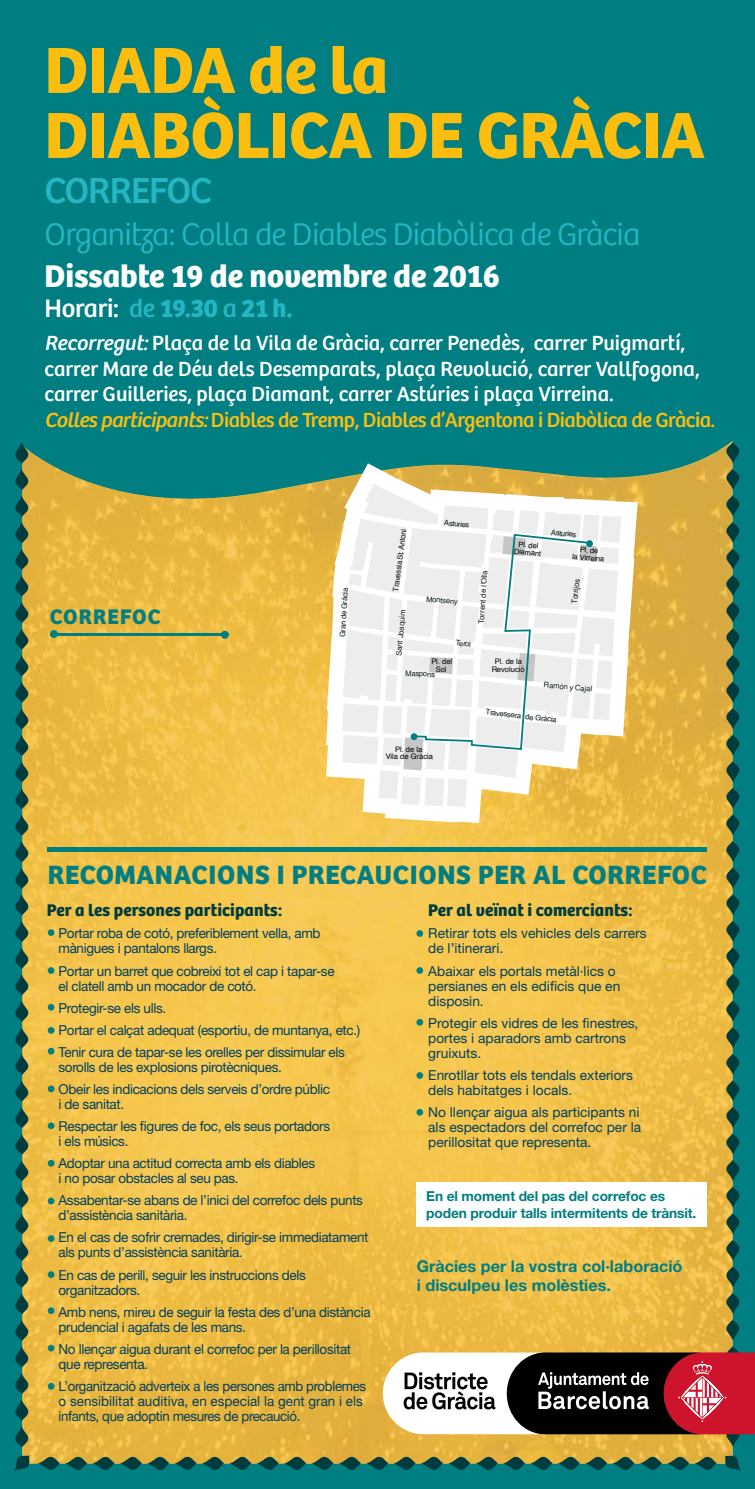
<style>
.page{position:relative;width:755px;height:1489px;background:#fff}
.page>*{position:absolute;margin:0;border:0;box-sizing:border-box;transform-origin:0 0}
.t1{font:700 67.5px/65px "Bree";letter-spacing:-.005em;color:#fcbe0e}
.t2{font:37.5px "Bree";letter-spacing:-.025em;color:#24b7c3}
.t3{font:300 32.5px "Bree";letter-spacing:-.025em;color:#24b7c3}
.t4{font:700 32.5px "Bree";color:#fff}
.t5{font:700 27.38px "Bree";letter-spacing:.025em;color:#007e82}
.t6{font:700 26.25px "Bree";color:#24b7c3}
.t7{font:700 21.88px "Bree";letter-spacing:.05em;color:#007e82}
.t8{font:21.25px/25.5px "Bree";color:#fff}
.t9{font:700 17.5px "Bree";letter-spacing:.005em;color:#003c3e}
.t10{font:700 16.25px/18.8px "Helvetica Neue LT";color:#007e82}
.t11{font:13.75px/22.1px "Helvetica Neue LT";letter-spacing:-.025em;color:#003f60}
.t12{font:13.75px/15px "Helvetica Neue LT";color:#003f60}
.t13{font:700 13.75px/16.2px "Helvetica Neue LT";letter-spacing:-.01em;color:#007e82}
.t14{font:7.62px "Helvetica";color:#091711}
.t15{font:7.62px/7.6px "Helvetica";color:#000;text-align:center}
.s1{font-weight:400;color:#fff}
.s2{font-weight:400}
.s3{font-style:italic}
.s4{font-style:italic;color:#fcbe0e}
.s5{color:#fcbe0e}
</style>
<div class="page">
<div style="left:0;top:0;width:755px;height:1488px;background:#007e82"></div>
<img style="left:23px;top:452px;width:709px;height:1010px">
<svg style="left:15px;top:442px;width:16px;height:1005px"></svg>
<svg style="left:37px;top:1454px;width:680px;height:16px"></svg>
<svg style="left:725px;top:1455px;width:15px;height:15px"></svg>
<svg style="left:14px;top:1454px;width:16px;height:17px"></svg>
<svg style="left:326px;top:463px;width:16px;height:360px;background:#e8d69e"></svg>
<svg style="left:342px;top:442px;width:413px;height:1005px;background:#d3bc73"></svg>
<div style="left:586px;top:540px;width:7px;height:7px;background:#007e82;border-radius:50%"></div>
<div style="left:410px;top:733px;width:7px;height:7px;background:#007e82;border-radius:50%"></div>
<div style="left:48px;top:847px;width:659px;height:5px;background:#007e82"></div>
<svg style="left:48px;top:929px;width:6px;height:6px"></svg>
<svg style="left:48px;top:967px;width:6px;height:6px"></svg>
<div style="left:48px;top:1003px;width:6px;height:7px;background:#007e82;border-radius:50%"></div>
<svg style="left:48px;top:1026px;width:6px;height:7px"></svg>
<div style="left:48px;top:1047px;width:6px;height:7px;background:#007e82;border-radius:50%"></div>
<div style="left:48px;top:1085px;width:6px;height:7px;background:#007e82;border-radius:50%"></div>
<div style="left:48px;top:1159px;width:6px;height:7px;background:#007e82;border-radius:50%"></div>
<div style="left:48px;top:1197px;width:6px;height:7px;background:#007e82;border-radius:50%"></div>
<svg style="left:48px;top:1235px;width:6px;height:6px"></svg>
<svg style="left:48px;top:1271px;width:6px;height:6px"></svg>
<svg style="left:48px;top:1307px;width:6px;height:6px"></svg>
<div style="left:48px;top:1344px;width:6px;height:7px;background:#007e82;border-radius:50%"></div>
<div style="left:48px;top:1382px;width:6px;height:7px;background:#007e82;border-radius:50%"></div>
<div style="left:48px;top:1122px;width:6px;height:7px;background:#007e82;border-radius:50%"></div>
<div style="left:416px;top:930px;width:7px;height:6px;background:#007e82;border-radius:50%"></div>
<div style="left:416px;top:967px;width:7px;height:6px;background:#007e82;border-radius:50%"></div>
<svg style="left:416px;top:1018px;width:7px;height:7px"></svg>
<div style="left:416px;top:1072px;width:7px;height:6px;background:#007e82;border-radius:50%"></div>
<svg style="left:416px;top:1108px;width:7px;height:7px"></svg>
<div style="left:417px;top:1182px;width:290px;height:44px;background:#fff"></div>
<hr style="left:50px;top:632px;width:179px;height:3px;background:#007e82">
<div style="left:50px;top:630px;width:8px;height:8px;background:#007e82;border-radius:50%"></div>
<svg style="left:221px;top:630px;width:8px;height:9px"></svg>
<h1 class="t1" style="left:45px;top:38px;width:661px">DIADA de la<br>DIABÒLICA DE GRÀCIA</h1>
<h2 class="t2" style="left:45px;top:169px;width:169px">CORREFOC</h2>
<h3 class="t3" style="left:45px;top:216px;width:597px">Organitza: Colla de Diables Diabòlica de Gràcia</h3>
<h3 class="t4" style="left:45px;top:256px;width:457px">Dissabte 19 de novembre de 2016</h3>
<h3 class="t6" style="left:45px;top:292px;width:249px"><span class="s1">Horari:</span> <span class="s2">de</span> 19.30 <span class="s2">a</span> 21 h.</h3>
<p class="t8" style="left:45px;top:331px;width:672px"><span class="s3">Recorregut:</span> Plaça de la Vila de Gràcia, carrer Penedès, carrer Puigmartí, carrer Mare de Déu dels Desemparats, plaça Revolució, carrer Vallfogona, carrer Guilleries, plaça Diamant, carrer Astúries i plaça Virreina.<br><span class="s4">Colles participants:</span> <span class="s5">Diables de Tremp, Diables d’Argentona i Diabòlica de Gràcia.</span></p>
<h3 class="t7" style="left:50px;top:603px;width:112px">CORREFOC</h3>
<p class="t14" style="left:336px;top:636px;width:51px;rotate:-86deg">Gran de Gràcia</p>
<p class="t14" style="left:390px;top:590px;width:64px;rotate:-83deg">Travessia St. Antoni</p>
<p class="t14" style="left:393px;top:655px;width:48px;rotate:-85deg">Sant Joaquim</p>
<p class="t14" style="left:445px;top:517px;width:27px;rotate:5deg">Asturies</p>
<p class="t14" style="left:427px;top:593px;width:33px;rotate:5deg">Montseny</p>
<p class="t14" style="left:475px;top:623px;width:54px;rotate:-86deg">edt ner r oT ʼ Ol l al</p>
<p class="t14" style="left:456px;top:636px;width:17px;rotate:6deg">Terol</p>
<p class="t14" style="left:552px;top:526px;width:27px;rotate:5deg">Asturies</p>
<p class="t15" style="left:515px;top:540px;width:29px;rotate:5deg">Pl. del<br>Diamant</p>
<p class="t15" style="left:573px;top:545px;width:34px;rotate:5deg">Pl. de<br>la Virreina</p>
<p class="t14" style="left:568px;top:602px;width:26px;rotate:-83deg">Torrijos</p>
<p class="t15" style="left:431px;top:658px;width:22px">Pl. del<br>Sol</p>
<p class="t14" style="left:406px;top:667px;width:31px;rotate:3deg">Maspons</p>
<p class="t15" style="left:386px;top:745px;width:49px">Pl. de la<br>Vila de Gràcia</p>
<p class="t15" style="left:492px;top:658px;width:34px">Pl. de la<br>Revolució</p>
<p class="t14" style="left:544px;top:678px;width:50px;rotate:5deg">Ramón y Cajal</p>
<p class="t14" style="left:486px;top:706px;width:73px;rotate:6deg">Travessera de Gràcia</p>
<h3 class="t5" style="left:48px;top:858px;width:661px">RECOMANACIONS I PRECAUCIONS PER AL CORREFOC</h3>
<p class="t9" style="left:47px;top:899px;width:237px">Per a les persones participants:</p>
<p class="t11" style="left:59px;top:925px;width:263px;line-height:15px">Portar roba de cotó, preferiblement vella, amb mànigues i pantalons llargs.</p>
<p class="t11" style="left:59px;top:962px;width:277px;line-height:15px">Portar un barret que cobreixi tot el cap i tapar-se el clatell amb un mocador de cotó.</p>
<p class="t11" style="left:59px;top:996px;width:303px">Protegir-se els ulls.<br>Portar el calçat adequat (esportiu, de muntanya, etc.)<br>Tenir cura de tapar-se les orelles per dissimular els</p>
<p class="t11" style="left:59px;top:1055px;width:273px">sorolls de les explosions pirotècniques.<br>Obeir les indicacions dels serveis d’ordre públic</p>
<p class="t11" style="left:59px;top:1092px;width:273px">i de sanitat.<br>Respectar les figures de foc, els seus portadors</p>
<p class="t11" style="left:59px;top:1129px;width:258px">i els músics.<br>Adoptar una actitud correcta amb els diables</p>
<p class="t11" style="left:59px;top:1166px;width:306px">i no posar obstacles al seu pas.<br>Assabentar-se abans de l’inici del correfoc dels punts</p>
<p class="t11" style="left:59px;top:1204px;width:311px">d’assistència sanitària.<br>En el cas de sofrir cremades, dirigir-se immediatament</p>
<p class="t11" style="left:59px;top:1241px;width:249px">als punts d’assistència sanitària.<br>En cas de perill, seguir les instruccions dels</p>
<p class="t11" style="left:59px;top:1278px;width:313px">organitzadors.<br>Amb nens, mireu de seguir la festa des d’una distància</p>
<p class="t11" style="left:59px;top:1315px;width:294px">prudencial i agafats de les mans.<br>No llençar aigua durant el correfoc per la perillositat</p>
<p class="t11" style="left:59px;top:1352px;width:309px">que representa.<br>L’organització adverteix a les persones amb problemes</p>
<p class="t12" style="left:59px;top:1393px;width:306px">o sensibilitat auditiva, en especial la gent gran i els infants, que adoptin mesures de precaució.</p>
<p class="t9" style="left:428px;top:899px;width:206px">Per al veïnat i comerciants:</p>
<p class="t12" style="left:428px;top:925px;width:220px">Retirar tots els vehicles dels carrers de l’itinerari.</p>
<p class="t12" style="left:428px;top:962px;width:194px">Abaixar els portals metàl·lics o persianes en els edificis que en disposin.</p>
<p class="t12" style="left:428px;top:1015px;width:212px">Protegir els vidres de les finestres, portes i aparadors amb cartrons gruixuts.</p>
<p class="t12" style="left:428px;top:1067px;width:206px">Enrotllar tots els tendals exteriors dels habitatges i locals.</p>
<p class="t12" style="left:428px;top:1104px;width:214px">No llençar aigua als participants ni als espectadors del correfoc per la perillositat que representa.</p>
<p class="t13" style="left:426px;top:1187px;width:272px">En el moment del pas del correfoc es poden produir talls intermitents de trànsit.</p>
<p class="t10" style="left:417px;top:1256px;width:267px">Gràcies per la vostra col·laboració i disculpeu les molèsties.</p>
</div>
